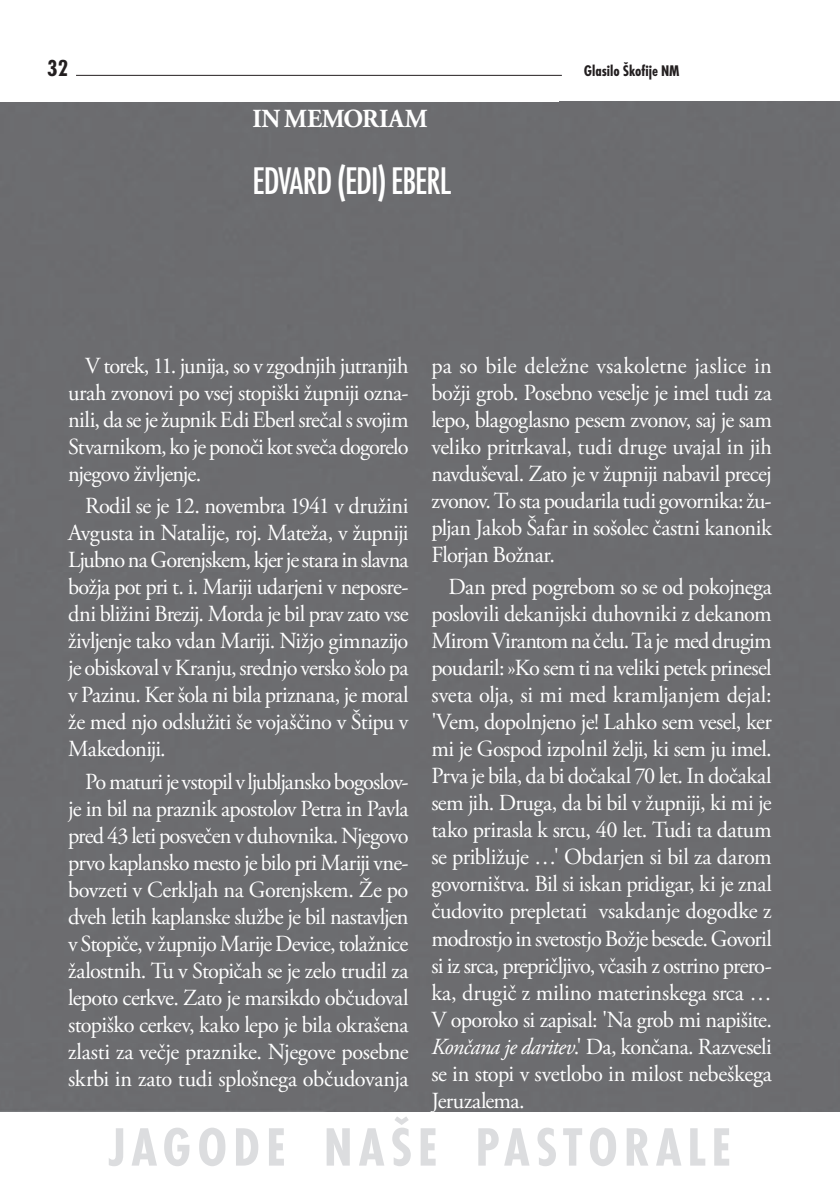
<style>
.page{position:relative;width:840px;height:1191px;background:#fff}
.page>*{position:absolute;margin:0;border:0;box-sizing:border-box;transform-origin:0 0}
.t1{font:700 condensed 56px "Futura TEE";letter-spacing:.1em;color:#dcdddf}
.t2{font:500 condensed 40px "Futura TEE";letter-spacing:-.03em;color:#fff}
.t3{font:700 26px "Adobe Garamond Pro";letter-spacing:-.01em;color:#fff}
.t4{font:700 condensed 24px "Futura TEE";color:#231f20}
.t5{font:23px/27px "Adobe Garamond Pro";letter-spacing:-.025em;color:#fff;text-align:justify}
.t6{font:700 condensed 16px "Futura TEE";color:#231f20}
.s1{font-style:italic}
</style>
<div class="page">
<hr style="left:76px;top:75px;width:485px;height:1px;background:#231f20">
<div style="left:0;top:102px;width:839px;height:1009px;background:#6c6c6f"></div>
<p class="t4" style="left:47px;top:54px;width:22px">32</p>
<p class="t6" style="left:583px;top:61px;width:97px">Glasilo Škofije NM</p>
<p class="t3" style="left:252px;top:104px;width:176px">IN MEMORIAM</p>
<h2 class="t2" style="left:252px;top:158px;width:200px">EDVARD (EDI) EBERL</h2>
<p class="t5" style="left:68px;top:352px;width:342px;text-indent:17px">V torek, 11. junija, so v zgodnjih jutranjih urah zvonovi po vsej stopiški župniji ozna&shy;nili, da se je župnik Edi Eberl srečal s svojim Stvarnikom, ko je ponoči kot sveča dogorelo njegovo življenje.</p>
<p class="t5" style="left:68px;top:493px;width:342px;text-indent:17px">Rodil se je 12. novembra 1941 v družini Avgusta in Natalije, roj. Mateža, v župniji Ljubno na Gorenjskem, kjer je stara in slavna božja pot pri t. i. Mariji udarjeni v neposre&shy;dni bližini Brezij. Morda je bil prav zato vse življenje tako vdan Mariji. Nižjo gimnazijo je obiskoval v Kranju, srednjo versko šolo pa v Pazinu. Ker šola ni bila priznana, je moral že med njo odslužiti še vojaščino v Štipu v Makedoniji.</p>
<p class="t5" style="left:68px;top:769px;width:342px;text-indent:17px">Po maturi je vstopil v ljubljansko bogoslov&shy;je in bil na praznik apostolov Petra in Pavla pred 43 leti posvečen v duhovnika. Njegovo prvo kaplansko mesto je bilo pri Mariji vne&shy;bovzeti v Cerkljah na Gorenjskem. Že po dveh letih kaplanske službe je bil nastavljen v Stopiče, v župnijo Marije Device, tolažnice žalostnih. Tu v Stopičah se je zelo trudil za lepoto cerkve. Zato je marsikdo občudoval stopiško cerkev, kako lepo je bila okrašena zlasti za večje praznike. Njegove posebne skrbi in zato tudi splošnega občudovanja</p>
<p class="t5" style="left:431px;top:352px;width:342px">pa so bile deležne vsakoletne jaslice in božji grob. Posebno veselje je imel tudi za lepo, blagoglasno pesem zvonov, saj je sam veliko pritrkaval, tudi druge uvajal in jih navduševal. Zato je v župniji nabavil precej zvonov. To sta poudarila tudi govornika: žu&shy;pljan Jakob Šafar in sošolec častni kanonik Florjan Božnar.</p>
<p class="t5" style="left:431px;top:574px;width:342px;text-indent:17px">Dan pred pogrebom so se od pokojnega poslovili dekanijski duhovniki z dekanom Mirom Virantom na čelu. Ta je med drugim poudaril: »Ko sem ti na veliki petek prinesel sveta olja, si mi med kramljanjem dejal: 'Vem, dopolnjeno je! Lahko sem vesel, ker mi je Gospod izpolnil želji, ki sem ju imel.<br>Prva je bila, da bi dočakal 70 let. In dočakal sem jih. Druga, da bi bil v župniji, ki mi je tako prirasla k srcu, 40 let. Tudi ta datum se približuje …' Obdarjen si bil za darom govorništva. Bil si iskan pridigar, ki je znal čudovito prepletati vsakdanje dogodke z modrostjo in svetostjo Božje besede. Govoril si iz srca, prepričljivo, včasih z ostrino prero&shy;ka, drugič z milino materinskega srca … V oporoko si zapisal: 'Na grob mi napišite.<br><span class="s1">Končana je daritev</span>.' Da, končana. Razveseli se in stopi v svetlobo in milost nebeškega Jeruzalema.</p>
<h1 class="t1" style="left:109px;top:1114px;width:623px">JAGODE NAŠE PASTORALE</h1>
</div>
